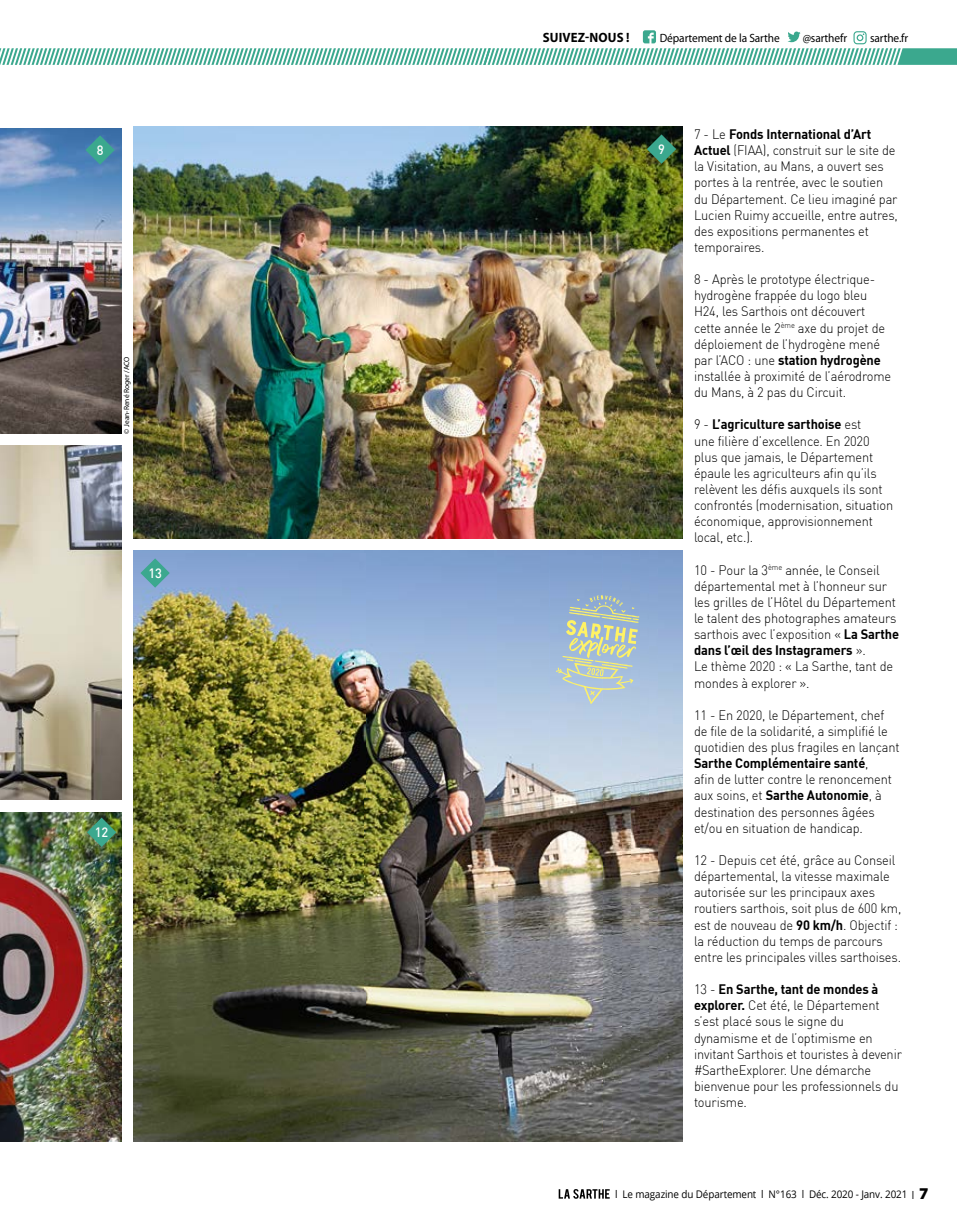
<style>
.page{position:relative;width:957px;height:1221px;background:#fff}
.page>*{position:absolute;margin:0;border:0;box-sizing:border-box;transform-origin:0 0}
.t1{font:300 13.5px/16px "DIN";letter-spacing:-.01em;color:#000;scale:.95 1}
.t2{font:700 13.5px "Myriad Pro";letter-spacing:.01em;color:#000;scale:.95 1}
.t3{font:500 13.35px "DIN";color:#fff;scale:.95 1}
.t4{font:12px "Myriad Pro";letter-spacing:-.01em;color:#000;scale:.95 1}
.t5{font:10.5px "Open Sans";letter-spacing:-.01em;color:#000;scale:.94 1}
.t6{font:7.5px "Myriad Pro";color:#000}
.s1{font-weight:700}
.s2{font-family:"Myriad Pro";font-weight:900;font-size:16.5px}
</style>
<div class="page">
<svg style="left:0;top:30px;width:957px;height:35px"></svg>
<svg style="left:558px;top:1189px;width:52px;height:9px"></svg>
<img style="left:0;top:446px;width:121px;height:353px">
<img style="left:0;top:812px;width:121px;height:329px">
<img style="left:134px;top:127px;width:548px;height:411px">
<img style="left:134px;top:551px;width:548px;height:590px">
<img style="left:0;top:128px;width:121px;height:305px">
<svg style="left:85px;top:135px;width:30px;height:30px"></svg>
<svg style="left:647px;top:134px;width:29px;height:30px"></svg>
<svg style="left:87px;top:817px;width:29px;height:29px"></svg>
<svg style="left:140px;top:558px;width:30px;height:29px"></svg>
<svg style="left:556px;top:595px;width:83px;height:109px;background:#b1c3c2"></svg>
<p class="t2" style="left:543px;top:28px;width:93px">SUIVEZ-NOUS !</p>
<p class="t4" style="left:660px;top:30px;width:128px">Département de la Sarthe</p>
<p class="t4" style="left:802px;top:30px;width:48px">@sarthefr</p>
<p class="t4" style="left:870px;top:30px;width:42px">sarthe.fr</p>
<p class="t3" style="left:97px;top:142px;width:9px">8</p>
<p class="t3" style="left:658px;top:141px;width:9px">9</p>
<p class="t6" style="left:122px;top:433px;width:79px;rotate:-90deg">© Jean-René Roger /ACO</p>
<p class="t3" style="left:148px;top:564px;width:16px">13</p>
<p class="t3" style="left:95px;top:824px;width:16px">12</p>
<p class="t1" style="left:694px;top:126px;width:216px">7 - Le <span class="s1">Fonds International d’Art<br>Actuel</span> (FIAA), construit sur le site de la Visitation, au Mans, a ouvert ses portes à la rentrée, avec le soutien du Département. Ce lieu imaginé par<br>Lucien Ruimy accueille, entre autres, des expositions permanentes et temporaires.</p>
<p class="t1" style="left:694px;top:271px;width:209px">8 - Après le prototype électrique&shy;hydrogène frappée du logo bleu<br>H24, les Sarthois ont découvert cette année le 2<sup>ème</sup> axe du projet de déploiement de l’hydrogène mené par l’ACO : une <span class="s1">station hydrogène </span>installée à proximité de l’aérodrome du Mans, à 2 pas du Circuit.</p>
<p class="t1" style="left:694px;top:416px;width:211px">9 - <span class="s1">L’agriculture sarthoise</span> est<br>une filière d’excellence. En 2020 plus que jamais, le Département épaule les agriculteurs afin qu’ils relèvent les défis auxquels ils sont confrontés (modernisation, situation économique, approvisionnement local, etc.).</p>
<p class="t1" style="left:694px;top:561px;width:217px">10 - Pour la 3<sup>ème</sup> année, le Conseil départemental met à l’honneur sur les grilles de l’Hôtel du Département le talent des photographes amateurs sarthois avec l’exposition « <span class="s1">La Sarthe dans l’œil des Instagramers</span> ».<br>Le thème 2020 : « La Sarthe, tant de mondes à explorer ».</p>
<p class="t1" style="left:694px;top:706px;width:218px">11 - En 2020, le Département, chef de file de la solidarité, a simplifié le quotidien des plus fragiles en lançant <span class="s1">Sarthe Complémentaire santé</span>,<br>afin de lutter contre le renoncement aux soins, et <span class="s1">Sarthe Autonomie</span>, à destination des personnes âgées et/ou en situation de handicap.</p>
<p class="t1" style="left:694px;top:851px;width:220px">12 - Depuis cet été, grâce au Conseil départemental, la vitesse maximale autorisée sur les principaux axes routiers sarthois, soit plus de 600 km, est de nouveau de <span class="s1">90 km/h</span>. Objectif : la réduction du temps de parcours entre les principales villes sarthoises.</p>
<p class="t1" style="left:694px;top:981px;width:220px">13 - <span class="s1">En Sarthe, tant de mondes à explorer.</span> Cet été, le Département s’est placé sous le signe du dynamisme et de l’optimisme en invitant Sarthois et touristes à devenir #SartheExplorer. Une démarche bienvenue pour les professionnels du tourisme.</p>
<p class="t5" style="left:615px;top:1187px;width:335px">l Le magazine du Département l N°163 l Déc. 2020 - Janv. 2021 l <span class="s2">7</span></p>
</div>
